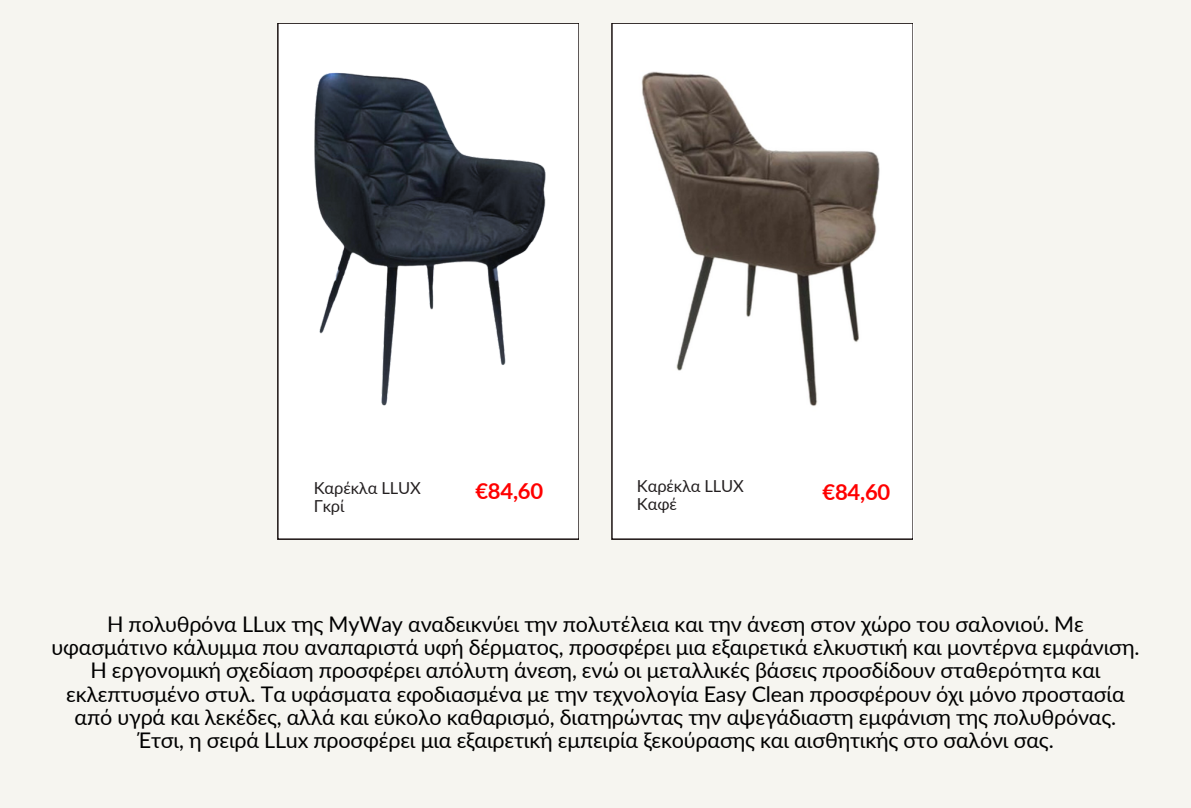
<style>
.page{position:relative;width:1191px;height:808px;background:#fff}
.page>*{position:absolute;margin:0;border:0;box-sizing:border-box;transform-origin:0 0}
.t1{font:700 22px "Lato";letter-spacing:-.01em;color:#f00}
.t2{font:21.5px/23.2px "Lato";letter-spacing:-.01em;color:#000;text-align:center}
.t3{font:16.5px/17.8px "Lato";letter-spacing:-.01em;color:#231f20}
</style>
<div class="page">
<div style="left:0;top:0;width:1190px;height:808px;background:#f6f5f0"></div>
<div style="left:278px;top:23px;width:300px;height:516px;background:#fff"></div>
<div style="left:612px;top:23px;width:300px;height:516px;background:#fff"></div>
<img style="left:284px;top:31px;width:291px;height:417px">
<img style="left:619px;top:31px;width:283px;height:417px">
<p class="t3" style="left:314px;top:479px;width:108px">Καρέκλα LLUX</p>
<p class="t3" style="left:314px;top:497px;width:32px">Γκρί</p>
<p class="t3" style="left:637px;top:477px;width:108px">Καρέκλα LLUX<br>Καφέ</p>
<p class="t1" style="left:475px;top:477px;width:69px">€84,60</p>
<p class="t1" style="left:822px;top:478px;width:69px">€84,60</p>
<p class="t2" style="left:52px;top:612px;width:1089px">Η πολυθρόνα LLux της MyWay αναδεικνύει την πολυτέλεια και την άνεση στον χώρο του σαλονιού. Με υφασμάτινο κάλυμμα που αναπαριστά υφή δέρματος, προσφέρει μια εξαιρετικά ελκυστική και μοντέρνα εμφάνιση.<br>Η εργονομική σχεδίαση προσφέρει απόλυτη άνεση, ενώ οι μεταλλικές βάσεις προσδίδουν σταθερότητα και εκλεπτυσμένο στυλ. Τα υφάσματα εφοδιασμένα με την τεχνολογία Easy Clean προσφέρουν όχι μόνο προστασία από υγρά και λεκέδες, αλλά και εύκολο καθαρισμό, διατηρώντας την αψεγάδιαστη εμφάνιση της πολυθρόνας.<br>Έτσι, η σειρά LLux προσφέρει μια εξαιρετική εμπειρία ξεκούρασης και αισθητικής στο σαλόνι σας.</p>
</div>
